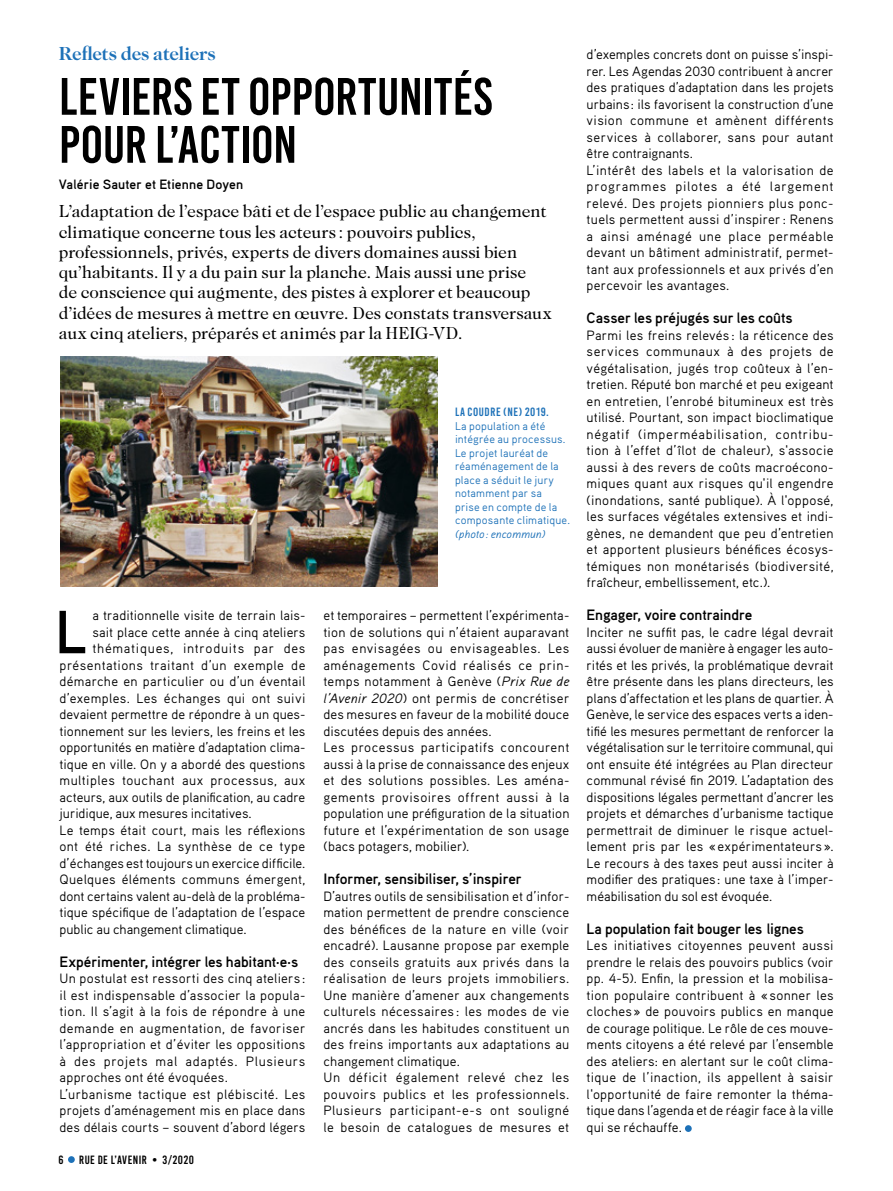
<style>
.page{position:relative;width:893px;height:1191px;background:#fff}
.page>*{position:absolute;margin:0;border:0;box-sizing:border-box;transform-origin:0 0}
._01_texte_courant_sm{font:700 60.75px "Aaux Pro";color:#000}
._02_titre_bebas_35{font:52.5px/48px "Bebas Kai";letter-spacing:.005em;color:#000}
._03_surtitre_caslon{font:700 19.5px "Caslon Two Twe Four ITC";letter-spacing:-.005em;color:#1d71b8}
._04_lead_caslon_12{font:18px/20.2px "Caslon Two Twe Four ITC";color:#000}
._05_soustitres_10{font:700 15px "Aaux Pro";letter-spacing:-.01em;color:#000}
._01_texte_courant_sm-2{font:13.5px/16.5px "Aaux Pro";letter-spacing:.01em;color:#000;text-align:justify}
._01_texte_courant_sm-3{font:13.5px "Aaux Pro";letter-spacing:.03em;color:#000}
._01_texte_courant_sm-4{font:13.5px "Aaux Pro";letter-spacing:.035em;color:#000}
._01_texte_courant_sm-5{font:13.5px "Aaux Pro";letter-spacing:.05em;color:#000}
._07_redacteur{font:700 13.5px "Aaux Pro";letter-spacing:.01em;color:#000}
.t1{font:12px "Bebas Kai";letter-spacing:.035em;color:#000}
._06_légende_titre_ca{font:12px "Bebas Kai";letter-spacing:.05em;color:#1d71b8}
._06_légende_bleu{font:11.25px/13.5px "Aaux Pro";letter-spacing:.015em;color:#1d71b8}
.s1{font-style:italic}
</style>
<div class="page">
<div style="left:68px;top:1156px;width:7px;height:7px;background:#1d71b8;border-radius:50%"></div>
<img style="left:60px;top:356px;width:377px;height:230px">
<div style="left:685px;top:1125px;width:7px;height:7px;background:#1d71b8;border-radius:50%"></div>
<p class="_03_surtitre_caslon" style="left:59px;top:42px;width:158px">Reflets des ateliers</p>
<p class="_02_titre_bebas_35" style="left:59px;top:73px;width:435px">LEVIERS ET OPPORTUNITÉS<br>POUR L’ACTION</p>
<p class="_07_redacteur" style="left:59px;top:175px;width:186px">Valérie Sauter et Etienne Doyen</p>
<p class="_04_lead_caslon_12" style="left:59px;top:201px;width:494px">L’adaptation de l’espace bâti et de l’espace public au changement climatique concerne tous les acteurs : pouvoirs publics, professionnels, privés, experts de divers domaines aussi bien qu’habitants. Il y a du pain sur la planche. Mais aussi une prise<br>de conscience qui augmente, des pistes à explorer et beaucoup d’idées de mesures à mettre en œuvre. Des constats transversaux aux cinq ateliers, préparés et animés par la HEIG-VD.</p>
<p class="_06_légende_titre_ca" style="left:455px;top:405px;width:95px">LA COUDRE (NE) 2019.</p>
<p class="_06_légende_bleu" style="left:455px;top:419px;width:117px">La population a été intégrée au processus.<br>Le projet lauréat de réaménagement de la place a séduit le jury notamment par sa<br>prise en compte de la composante climatique. <span class="s1">(photo : encommun)</span></p>
<p class="_01_texte_courant_sm" style="left:55px;top:593px;width:33px">L</p>
<p class="_01_texte_courant_sm-2" style="left:92px;top:607px;width:215px">a traditionnelle visite de terrain lais-</p>
<p class="_01_texte_courant_sm-2" style="left:92px;top:623px;width:215px">sait place cette année à cinq ateliers</p>
<p class="_01_texte_courant_sm-5" style="left:92px;top:640px;width:215px">thématiques, introduits par des</p>
<p class="_01_texte_courant_sm-3" style="left:60px;top:656px;width:247px">présentations traitant d’un exemple de</p>
<p class="_01_texte_courant_sm-2" style="left:60px;top:673px;width:247px">démarche en particulier ou d’un éventail</p>
<p class="_01_texte_courant_sm-2" style="left:60px;top:689px;width:247px">d’exemples. Les échanges qui ont suivi</p>
<p class="_01_texte_courant_sm-2" style="left:60px;top:706px;width:247px">devaient permettre de répondre à un ques-</p>
<p class="_01_texte_courant_sm-2" style="left:60px;top:722px;width:247px">tionnement sur les leviers, les freins et les</p>
<p class="_01_texte_courant_sm-2" style="left:60px;top:739px;width:247px">opportunités en matière d’adaptation clima-</p>
<p class="_01_texte_courant_sm-2" style="left:60px;top:755px;width:247px">tique en ville. On y a abordé des questions</p>
<p class="_01_texte_courant_sm-4" style="left:60px;top:772px;width:247px">multiples touchant aux processus, aux</p>
<p class="_01_texte_courant_sm-2" style="left:60px;top:788px;width:247px">acteurs, aux outils de planification, au cadre</p>
<p class="_01_texte_courant_sm-2" style="left:60px;top:805px;width:194px">juridique, aux mesures incitatives.</p>
<p class="_01_texte_courant_sm-2" style="left:60px;top:821px;width:247px">Le temps était court, mais les réflexions ont été riches. La synthèse de ce type d’échanges est toujours un exercice difficile.<br>Quelques éléments communs émergent, dont certains valent au-delà de la probléma&shy;tique spécifique de l’adaptation de l’espace public au changement climatique.</p>
<p class="_05_soustitres_10" style="left:60px;top:952px;width:240px">Expérimenter, intégrer les habitant·e·s</p>
<p class="_01_texte_courant_sm-2" style="left:60px;top:970px;width:247px">Un postulat est ressorti des cinq ateliers : il est indispensable d’associer la popula&shy;tion. Il s’agit à la fois de répondre à une demande en augmentation, de favoriser l’appropriation et d’éviter les oppositions à des projets mal adaptés. Plusieurs approches ont été évoquées.</p>
<p class="_01_texte_courant_sm-2" style="left:60px;top:1085px;width:247px">L’urbanisme tactique est plébiscité. Les projets d’aménagement mis en place dans des délais courts – souvent d’abord légers</p>
<p class="t1" style="left:58px;top:1153px;width:7px">6</p>
<p class="t1" style="left:79px;top:1153px;width:116px">RUE DE L’AVENIR • 3/2020</p>
<p class="_01_texte_courant_sm-2" style="left:323px;top:607px;width:247px">et temporaires – permettent l’expérimenta&shy;tion de solutions qui n’étaient auparavant pas envisagées ou envisageables. Les aménagements Covid réalisés ce prin&shy;temps notamment à Genève (<span class="s1">Prix Rue de l’Avenir 2020</span>) ont permis de concrétiser des mesures en faveur de la mobilité douce discutées depuis des années.</p>
<p class="_01_texte_courant_sm-2" style="left:323px;top:739px;width:247px">Les processus participatifs concourent aussi à la prise de connaissance des enjeux et des solutions possibles. Les aména&shy;gements provisoires offrent aussi à la population une préfiguration de la situation future et l’expérimentation de son usage (bacs potagers, mobilier).</p>
<p class="_05_soustitres_10" style="left:323px;top:869px;width:200px">Informer, sensibiliser, s’inspirer</p>
<p class="_01_texte_courant_sm-2" style="left:323px;top:887px;width:247px">D’autres outils de sensibilisation et d’infor&shy;mation permettent de prendre conscience des bénéfices de la nature en ville (voir encadré). Lausanne propose par exemple des conseils gratuits aux privés dans la réalisation de leurs projets immobiliers.<br>Une manière d’amener aux changements culturels nécessaires : les modes de vie ancrés dans les habitudes constituent un des freins importants aux adaptations au changement climatique.</p>
<p class="_01_texte_courant_sm-2" style="left:323px;top:1069px;width:247px">Un déficit également relevé chez les pouvoirs publics et les professionnels.<br>Plusieurs participant-e-s ont souligné le besoin de catalogues de mesures et</p>
<p class="_01_texte_courant_sm-2" style="left:587px;top:46px;width:248px">d’exemples concrets dont on puisse s’inspi&shy;rer. Les Agendas 2030 contribuent à ancrer des pratiques d’adaptation dans les projets urbains: ils favorisent la construction d’une vision commune et amènent différents services à collaborer, sans pour autant être contraignants.</p>
<p class="_01_texte_courant_sm-2" style="left:587px;top:161px;width:248px">L’intérêt des labels et la valorisation de programmes pilotes a été largement relevé. Des projets pionniers plus ponc&shy;tuels permettent aussi d’inspirer: Renens a ainsi aménagé une place perméable devant un bâtiment administratif, permet&shy;tant aux professionnels et aux privés d’en percevoir les avantages.</p>
<p class="_05_soustitres_10" style="left:587px;top:308px;width:207px">Casser les préjugés sur les coûts</p>
<p class="_01_texte_courant_sm-2" style="left:587px;top:326px;width:248px">Parmi les freins relevés : la réticence des services communaux à des projets de végétalisation, jugés trop coûteux à l’en&shy;tretien. Réputé bon marché et peu exigeant en entretien, l’enrobé bitumineux est très utilisé. Pourtant, son impact bioclimatique négatif (imperméabilisation, contribu&shy;tion à l’effet d’îlot de chaleur), s'associe aussi à des revers de coûts macroécono&shy;miques quant aux risques qu'il engendre (inondations, santé publique). À l'opposé, les surfaces végétales extensives et indi&shy;gènes, ne demandent que peu d’entretien et apportent plusieurs bénéfices écosys&shy;témiques non monétarisés (biodiversité, fraîcheur, embellissement, etc.).</p>
<p class="_05_soustitres_10" style="left:587px;top:605px;width:167px">Engager, voire contraindre</p>
<p class="_01_texte_courant_sm-2" style="left:587px;top:623px;width:249px">Inciter ne suffit pas, le cadre légal devrait aussi évoluer de manière à engager les auto&shy;rités et les privés, la problématique devrait être présente dans les plans directeurs, les plans d’affectation et les plans de quartier. À Genève, le service des espaces verts a iden&shy;tifié les mesures permettant de renforcer la végétalisation sur le territoire communal, qui ont ensuite été intégrées au Plan directeur communal révisé fin 2019. L’adaptation des dispositions légales permettant d’ancrer les projets et démarches d’urbanisme tactique permettrait de diminuer le risque actuel&shy;lement pris par les « expérimentateurs ».<br>Le recours à des taxes peut aussi inciter à modifier des pratiques: une taxe à l’imper&shy;méabilisation du sol est évoquée.</p>
<p class="_05_soustitres_10" style="left:587px;top:919px;width:219px">La population fait bouger les lignes</p>
<p class="_01_texte_courant_sm-2" style="left:587px;top:937px;width:248px">Les initiatives citoyennes peuvent aussi prendre le relais des pouvoirs publics (voir pp. 4-5). Enfin, la pression et la mobilisa&shy;tion populaire contribuent à « sonner les cloches » de pouvoirs publics en manque de courage politique. Le rôle de ces mouve&shy;ments citoyens a été relevé par l’ensemble des ateliers: en alertant sur le coût clima&shy;tique de l’inaction, ils appellent à saisir l'opportunité de faire remonter la théma&shy;tique dans l’agenda et de réagir face à la ville qui se réchauffe.</p>
</div>
